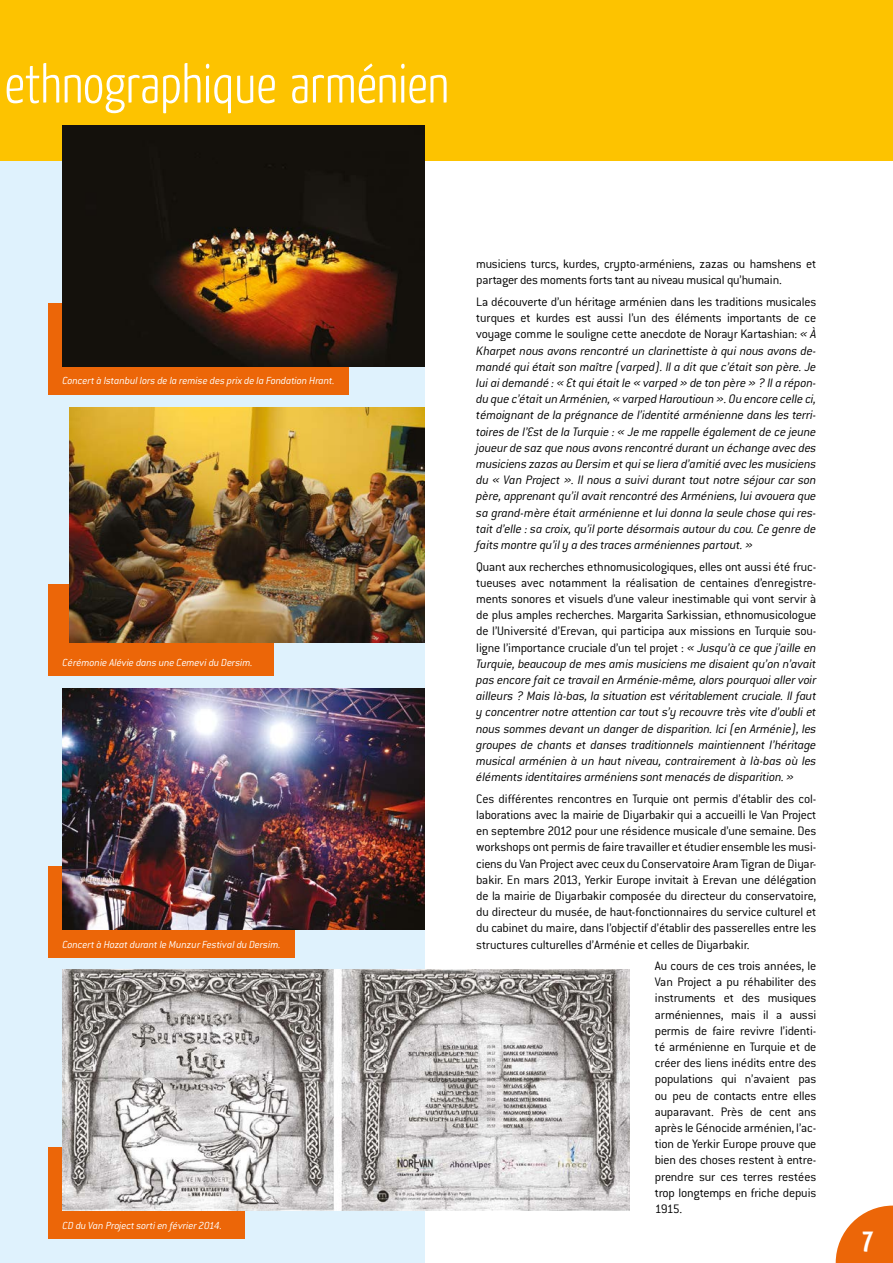
<style>
.page{position:relative;width:893px;height:1263px;background:#fff}
.page>*{position:absolute;margin:0;border:0;box-sizing:border-box;transform-origin:0 0}
.t1{font:300 53.7px "Yanone Kaffeesatz";color:#fff}
.t2{font:700 29.1px "Yanone Kaffeesatz";color:#fff}
.t3{font:italic 300 13.5px/16.2px "Conduit ITC";letter-spacing:-.01em;color:#000;text-align:justify}
.t4{font:300 13.5px/16.2px "Conduit ITC";letter-spacing:-.015em;color:#000;text-align:justify}
.t5{font:italic 300 11.25px "Conduit ITC";letter-spacing:-.01em;color:#fff}
.s1{font-style:normal}
</style>
<div class="page">
<svg style="left:836px;top:1205px;width:57px;height:58px"></svg>
<div style="left:0;top:139px;width:424px;height:1124px;background:#dff2fd"></div>
<div style="left:48px;top:303px;width:301px;height:91px;background:#ec6608"></div>
<div style="left:48px;top:584px;width:226px;height:91px;background:#ec6608"></div>
<div style="left:48px;top:866px;width:247px;height:91px;background:#ec6608"></div>
<div style="left:48px;top:1147px;width:196px;height:91px;background:#ec6608"></div>
<div style="left:0;top:0;width:893px;height:160px;background:#fdc300"></div>
<img style="left:62px;top:125px;width:363px;height:241px">
<img style="left:70px;top:407px;width:355px;height:235px">
<img style="left:62px;top:688px;width:363px;height:241px">
<img style="left:62px;top:969px;width:567px;height:241px">
<h1 class="t1" style="left:5px;top:50px;width:446px">ethnographique arménien</h1>
<p class="t5" style="left:63px;top:374px;width:274px">Concert à Istanbul lors de la remise des prix de la Fondation Hrant.</p>
<p class="t5" style="left:63px;top:656px;width:192px">Cérémonie Alévie dans une Cemevi du Dersim.</p>
<p class="t5" style="left:63px;top:938px;width:220px">Concert à Hozat durant le Munzur Festival du Dersim.</p>
<p class="t5" style="left:63px;top:1219px;width:161px">CD du Van Project sorti en février 2014.</p>
<p class="t4" style="left:476px;top:256px;width:342px">musiciens turcs, kurdes, crypto-arméniens, zazas ou hamshens et partager des moments forts tant au niveau musical qu’humain.</p>
<p class="t3" style="left:476px;top:294px;width:342px"><span class="s1">La découverte d’un héritage arménien dans les traditions musicales turques et kurdes est aussi l’un des éléments importants de ce voyage comme le souligne cette anecdote de Norayr Kartashian:</span> « À Kharpet nous avons rencontré un clarinettiste à qui nous avons de&shy;mandé qui était son maître (varped). Il a dit que c’était son père. Je lui ai demandé : « Et qui était le « varped » de ton père » ? Il a répon&shy;du que c’était un Arménien, « varped Haroutioun ». Ou encore celle ci, témoignant de la prégnance de l’identité arménienne dans les terri&shy;toires de l’Est de la Turquie : « Je me rappelle également de ce jeune joueur de saz que nous avons rencontré durant un échange avec des musiciens zazas au Dersim et qui se liera d’amitié avec les musiciens du « Van Project ». Il nous a suivi durant tout notre séjour car son père, apprenant qu’il avait rencontré des Arméniens, lui avouera que sa grand-mère était arménienne et lui donna la seule chose qui res&shy;tait d’elle : sa croix, qu’il porte désormais autour du cou. Ce genre de faits montre qu’il y a des traces arméniennes partout. »</p>
<p class="t3" style="left:476px;top:558px;width:342px"><span class="s1">Quant aux recherches ethnomusicologiques, elles ont aussi été fruc&shy;tueuses avec notamment la réalisation de centaines d’enregistre&shy;ments sonores et visuels d’une valeur inestimable qui vont servir à de plus amples recherches. Margarita Sarkissian, ethnomusicologue de l’Université d’Erevan, qui participa aux missions en Turquie sou&shy;ligne l’importance cruciale d’un tel projet :</span> « Jusqu’à ce que j’aille en Turquie, beaucoup de mes amis musiciens me disaient qu’on n’avait pas encore fait ce travail en Arménie-même, alors pourquoi aller voir ailleurs ? Mais là-bas, la situation est véritablement cruciale. Il faut y concentrer notre attention car tout s’y recouvre très vite d’oubli et nous sommes devant un danger de disparition. Ici (en Arménie), les groupes de chants et danses traditionnels maintiennent l’héritage musical arménien à un haut niveau, contrairement à là-bas où les éléments identitaires arméniens sont menacés de disparition. »</p>
<p class="t4" style="left:476px;top:790px;width:342px">Ces différentes rencontres en Turquie ont permis d’établir des col&shy;laborations avec la mairie de Diyarbakir qui a accueilli le Van Project en septembre 2012 pour une résidence musicale d’une semaine. Des workshops ont permis de faire travailler et étudier ensemble les musi&shy;ciens du Van Project avec ceux du Conservatoire Aram Tigran de Diyar&shy;bakir. En mars 2013, Yerkir Europe invitait à Erevan une délégation de la mairie de Diyarbakir composée du directeur du conservatoire, du directeur du musée, de haut-fonctionnaires du service culturel et du cabinet du maire, dans l’objectif d’établir des passerelles entre les structures culturelles d’Arménie et celles de Diyarbakir.</p>
<p class="t4" style="left:655px;top:958px;width:163px">Au cours de ces trois années, le Van Project a pu réhabiliter des instruments et des musiques arméniennes, mais il a aussi permis de faire revivre l’identi&shy;té arménienne en Turquie et de créer des liens inédits entre des populations qui n’avaient pas ou peu de contacts entre elles auparavant. Près de cent ans après le Génocide arménien, l’ac&shy;tion de Yerkir Europe prouve que bien des choses restent à entre&shy;prendre sur ces terres restées trop longtemps en friche depuis 1915.</p>
<h2 class="t2" style="left:862px;top:1219px;width:13px">7</h2>
</div>
